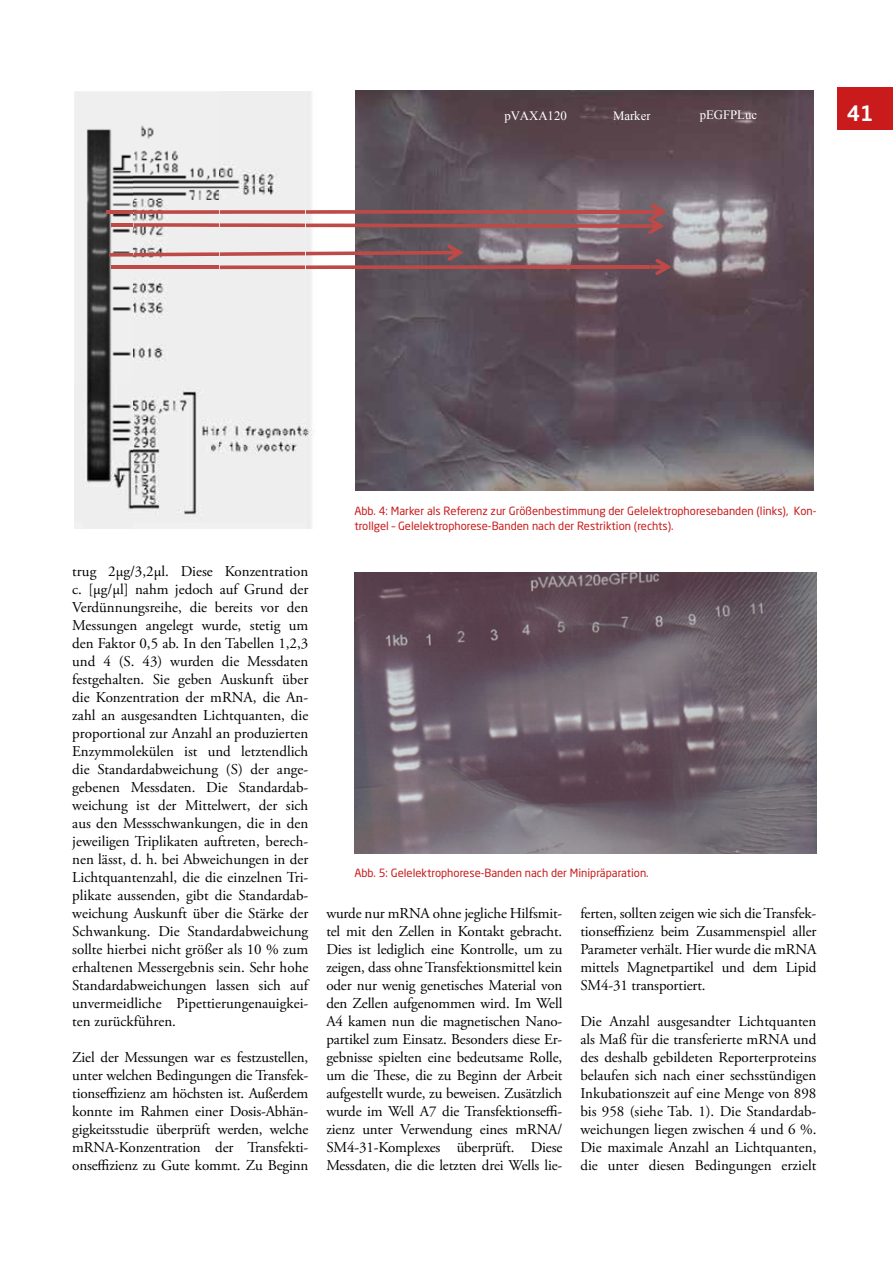
<style>
.page{position:relative;width:893px;height:1263px;background:#fff}
.page>*{position:absolute;margin:0;border:0;box-sizing:border-box;transform-origin:0 0}
.t1{font:500 21px "Neo Sans Std";color:#fff}
.t2{font:15px/18px "Adobe Garamond Pro";letter-spacing:-.01em;color:#000;text-align:justify}
.t3{font:12.75px "Times New Roman";color:#fff}
.t4{font:11.25px/15px "Neo Sans Std";color:#ca1b1c}
</style>
<div class="page">
<div style="left:837px;top:87px;width:56px;height:43px;background:#ca1b1c"></div>
<img style="left:75px;top:91px;width:238px;height:438px">
<hr style="left:106px;top:210px;width:28px;height:4px;background:#bd4a47">
<hr style="left:112px;top:223px;width:22px;height:4px;background:#bd4a47">
<img style="left:355px;top:90px;width:37px;height:401px">
<svg style="left:392px;top:90px;width:86px;height:401px;background:#5b535c"></svg>
<svg style="left:478px;top:90px;width:86px;height:401px;background:#5d5059"></svg>
<svg style="left:109px;top:244px;width:455px;height:25px;background:#b89799"></svg>
<svg style="left:564px;top:90px;width:86px;height:401px;background:#65555f"></svg>
<hr style="left:564px;top:265px;width:86px;height:4px;background:#bd4a47">
<svg style="left:650px;top:90px;width:87px;height:401px;background:#6b5d65"></svg>
<svg style="left:134px;top:204px;width:533px;height:30px;background:#a9888b"></svg>
<svg style="left:650px;top:259px;width:21px;height:16px"></svg>
<svg style="left:737px;top:90px;width:77px;height:401px;background:#63545d"></svg>
<img style="left:354px;top:572px;width:462px;height:281px">
<p class="t3" style="left:504px;top:107px;width:64px">pVAXA120</p>
<p class="t3" style="left:613px;top:108px;width:39px">Marker</p>
<p class="t3" style="left:700px;top:106px;width:59px">pEGFPLuc</p>
<h1 class="t1" style="left:847px;top:100px;width:28px">41</h1>
<p class="t2" style="left:72px;top:563px;width:238px">trug 2µg/3,2µl. Diese Konzentration c. [µg/µl] nahm jedoch auf Grund der Verdünnungsreihe, die bereits vor den Messungen angelegt wurde, stetig um den Faktor 0,5 ab. In den Tabellen 1,2,3 und 4 (S. 43) wurden die Messdaten festgehalten. Sie geben Auskunft über die Konzentration der mRNA, die An&shy;zahl an ausgesandten Lichtquanten, die proportional zur Anzahl an produzierten Enzymmolekülen ist und letztendlich die Standardabweichung (S) der ange&shy;gebenen Messdaten. Die Standardab&shy;weichung ist der Mittelwert, der sich aus den Messschwankungen, die in den jeweiligen Triplikaten auftreten, berech&shy;nen lässt, d. h. bei Abweichungen in der Lichtquantenzahl, die die einzelnen Tri&shy;plikate aussenden, gibt die Standardab&shy;weichung Auskunft über die Stärke der Schwankung. Die Standardabweichung sollte hierbei nicht größer als 10 % zum erhaltenen Messergebnis sein. Sehr hohe Standardabweichungen lassen sich auf unvermeidliche Pipettierungenauigkei&shy;ten zurückführen.</p>
<p class="t2" style="left:72px;top:1049px;width:238px">Ziel der Messungen war es festzustellen, unter welchen Bedingungen die Transfek&shy;tionseffizienz am höchsten ist. Außerdem konnte im Rahmen einer Dosis-Abhän&shy;gigkeitsstudie überprüft werden, welche mRNA-Konzentration der Transfekti&shy;onseffizienz zu Gute kommt. Zu Beginn</p>
<p class="t4" style="left:354px;top:504px;width:464px">Abb. 4: Marker als Referenz zur Größenbestimmung der Gelelektrophoresebanden (links), Kon&shy;trollgel – Gelelektrophorese-Banden nach der Restriktion (rechts).</p>
<p class="t4" style="left:354px;top:865px;width:296px">Abb. 5: Gelelektrophorese-Banden nach der Minipräparation.</p>
<p class="t2" style="left:326px;top:905px;width:238px">wurde nur mRNA ohne jegliche Hilfsmit&shy;tel mit den Zellen in Kontakt gebracht.<br>Dies ist lediglich eine Kontrolle, um zu zeigen, dass ohne Transfektionsmittel kein oder nur wenig genetisches Material von den Zellen aufgenommen wird. Im Well A4 kamen nun die magnetischen Nano&shy;partikel zum Einsatz. Besonders diese Er&shy;gebnisse spielten eine bedeutsame Rolle, um die These, die zu Beginn der Arbeit aufgestellt wurde, zu beweisen. Zusätzlich wurde im Well A7 die Transfektionseffi&shy;zienz unter Verwendung eines mRNA/ SM4-31-Komplexes überprüft. Diese Messdaten, die die letzten drei Wells lie-</p>
<p class="t2" style="left:580px;top:905px;width:238px">ferten, sollten zeigen wie sich die Transfek&shy;tionseffizienz beim Zusammenspiel aller Parameter verhält. Hier wurde die mRNA mittels Magnetpartikel und dem Lipid SM4-31 transportiert.</p>
<p class="t2" style="left:580px;top:1013px;width:238px">Die Anzahl ausgesandter Lichtquanten als Maß für die transferierte mRNA und des deshalb gebildeten Reporterproteins belaufen sich nach einer sechsstündigen Inkubationszeit auf eine Menge von 898 bis 958 (siehe Tab. 1). Die Standardab&shy;weichungen liegen zwischen 4 und 6 %.<br>Die maximale Anzahl an Lichtquanten, die unter diesen Bedingungen erzielt</p>
</div>
